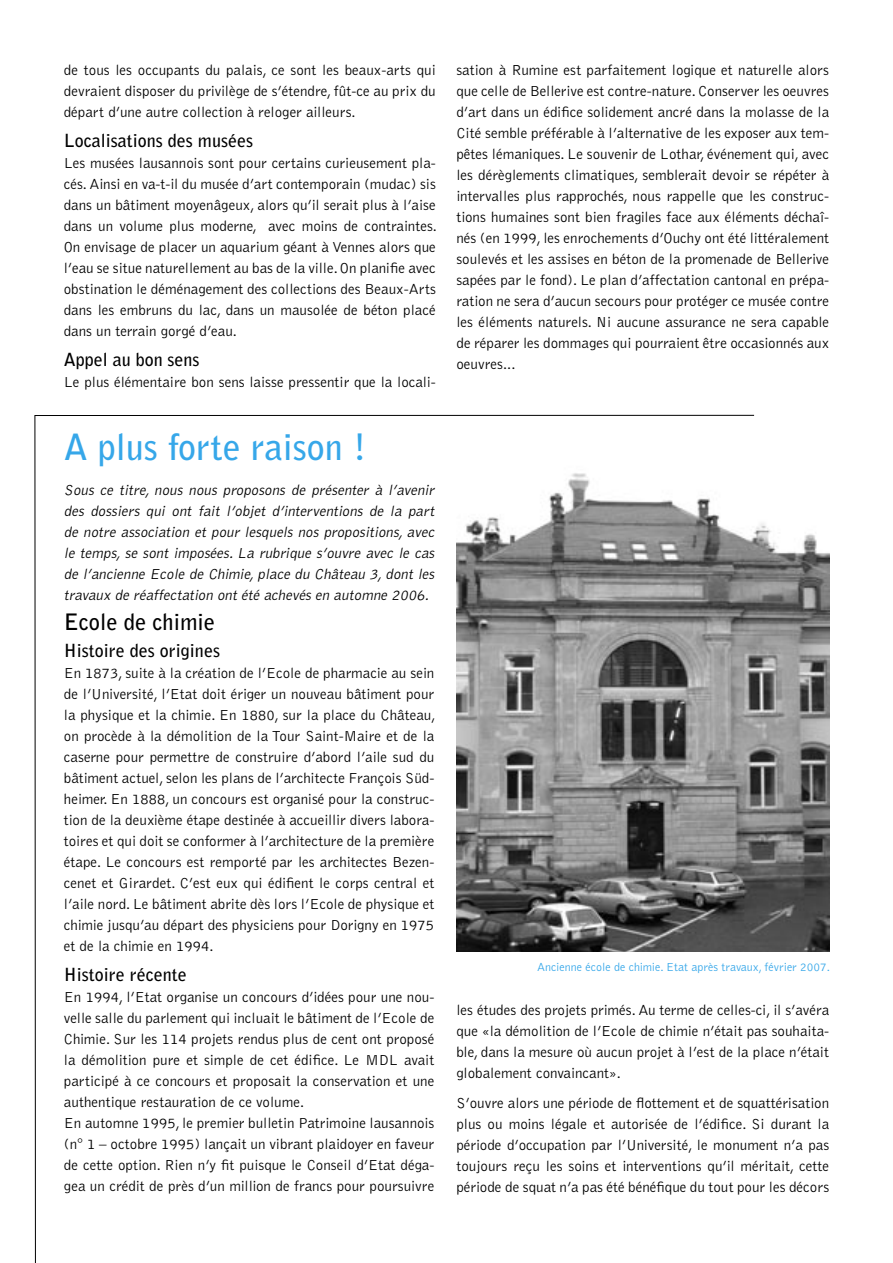
<style>
.page{position:relative;width:893px;height:1263px;background:#fff}
.page>*{position:absolute;margin:0;border:0;box-sizing:border-box;transform-origin:0 0}
.t1{font:700 36px "Bell Gothic";color:#36a7e9}
.t2{font:700 22.5px "Bell Gothic";color:#000}
.t3{font:700 18px "Bell Gothic";color:#000}
.t4{font:300 15px/21px "Bell Gothic";color:#000;text-align:justify}
.t5{font:italic 300 15px/21px "Bell Gothic";color:#000;text-align:justify}
.t6{font:300 12px "Bell Gothic";color:#36a7e9}
</style>
<div class="page">
<img style="left:456px;top:473px;width:373px;height:479px">
<p class="t4" style="left:64px;top:60px;width:374px">de tous les occupants du palais, ce sont les beaux-arts qui devraient disposer du privilège de s’étendre, fût-ce au prix du départ d’une autre collection à reloger ailleurs.</p>
<p class="t3" style="left:64px;top:130px;width:191px">Localisations des musées</p>
<p class="t4" style="left:64px;top:153px;width:375px">Les musées lausannois sont pour certains curieusement pla&shy;cés. Ainsi en va-t-il du musée d’art contemporain (mudac) sis dans un bâtiment moyenâgeux, alors qu’il serait plus à l’aise dans un volume plus moderne, avec moins de contraintes.<br>On envisage de placer un aquarium géant à Vennes alors que l’eau se situe naturellement au bas de la ville. On planifie avec obstination le déménagement des collections des Beaux-Arts dans les embruns du lac, dans un mausolée de béton placé dans un terrain gorgé d’eau.</p>
<p class="t3" style="left:64px;top:349px;width:137px">Appel au bon sens</p>
<p class="t4" style="left:64px;top:372px;width:374px">Le plus élémentaire bon sens laisse pressentir que la locali-</p>
<p class="t1" style="left:64px;top:425px;width:304px">A plus forte raison !</p>
<p class="t5" style="left:64px;top:479px;width:375px">Sous ce titre, nous nous proposons de présenter à l’avenir des dossiers qui ont fait l’objet d’interventions de la part de notre association et pour lesquels nos propositions, avec le temps, se sont imposées. La rubrique s’ouvre avec le cas de l’ancienne Ecole de Chimie,place du Château 3,dont les travaux de réaffectation ont été achevés en automne 2006.</p>
<p class="t2" style="left:64px;top:608px;width:153px">Ecole de chimie</p>
<p class="t3" style="left:64px;top:639px;width:158px">Histoire des origines</p>
<p class="t4" style="left:64px;top:662px;width:373px">En 1873, suite à la création de l’Ecole de pharmacie au sein de l’Université, l’Etat doit ériger un nouveau bâtiment pour la physique et la chimie. En 1880, sur la place du Château, on procède à la démolition de la Tour Saint-Maire et de la caserne pour permettre de construire d’abord l’aile sud du bâtiment actuel, selon les plans de l’architecte François Süd&shy;heimer. En 1888, un concours est organisé pour la construc&shy;tion de la deuxième étape destinée à accueillir divers labora&shy;toires et qui doit se conformer à l’architecture de la première étape. Le concours est remporté par les architectes Bezen&shy;cenet et Girardet. C’est eux qui édifient le corps central et l’aile nord. Le bâtiment abrite dès lors l’Ecole de physique et chimie jusqu’au départ des physiciens pour Dorigny en 1975 et de la chimie en 1994.</p>
<p class="t3" style="left:64px;top:963px;width:124px">Histoire récente</p>
<p class="t4" style="left:64px;top:986px;width:372px">En 1994, l’Etat organise un concours d’idées pour une nou&shy;velle salle du parlement qui incluait le bâtiment de l’Ecole de Chimie. Sur les 114 projets rendus plus de cent ont proposé la démolition pure et simple de cet édifice. Le MDL avait participé à ce concours et proposait la conservation et une authentique restauration de ce volume.</p>
<p class="t4" style="left:64px;top:1112px;width:372px">En automne 1995, le premier bulletin Patrimoine lausannois (n° 1 – octobre 1995) lançait un vibrant plaidoyer en faveur de cette option. Rien n’y fit puisque le Conseil d’Etat déga&shy;gea un crédit de près d’un million de francs pour poursuivre</p>
<p class="t4" style="left:456px;top:60px;width:374px">sation à Rumine est parfaitement logique et naturelle alors que celle de Bellerive est contre-nature. Conserver les oeuvres d’art dans un édifice solidement ancré dans la molasse de la Cité semble préférable à l’alternative de les exposer aux tem&shy;pêtes lémaniques. Le souvenir de Lothar, événement qui, avec les dérèglements climatiques, semblerait devoir se répéter à intervalles plus rapprochés, nous rappelle que les construc&shy;tions humaines sont bien fragiles face aux éléments déchaî&shy;nés (en 1999, les enrochements d’Ouchy ont été littéralement soulevés et les assises en béton de la promenade de Bellerive sapées par le fond). Le plan d’affectation cantonal en prépa&shy;ration ne sera d’aucun secours pour protéger ce musée contre les éléments naturels. Ni aucune assurance ne sera capable de réparer les dommages qui pourraient être occasionnés aux oeuvres...</p>
<p class="t6" style="left:537px;top:961px;width:295px">Ancienne école de chimie. Etat après travaux, février 2007.</p>
<p class="t4" style="left:456px;top:1000px;width:374px">les études des projets primés. Au terme de celles-ci, il s’avéra que «la démolition de l’Ecole de chimie n’était pas souhaita&shy;ble, dans la mesure où aucun projet à l’est de la place n’était globalement convaincant».</p>
<p class="t4" style="left:456px;top:1093px;width:374px">S’ouvre alors une période de flottement et de squattérisation plus ou moins légale et autorisée de l’édifice. Si durant la période d’occupation par l’Université, le monument n’a pas toujours reçu les soins et interventions qu’il méritait, cette période de squat n’a pas été bénéfique du tout pour les décors</p>
</div>
